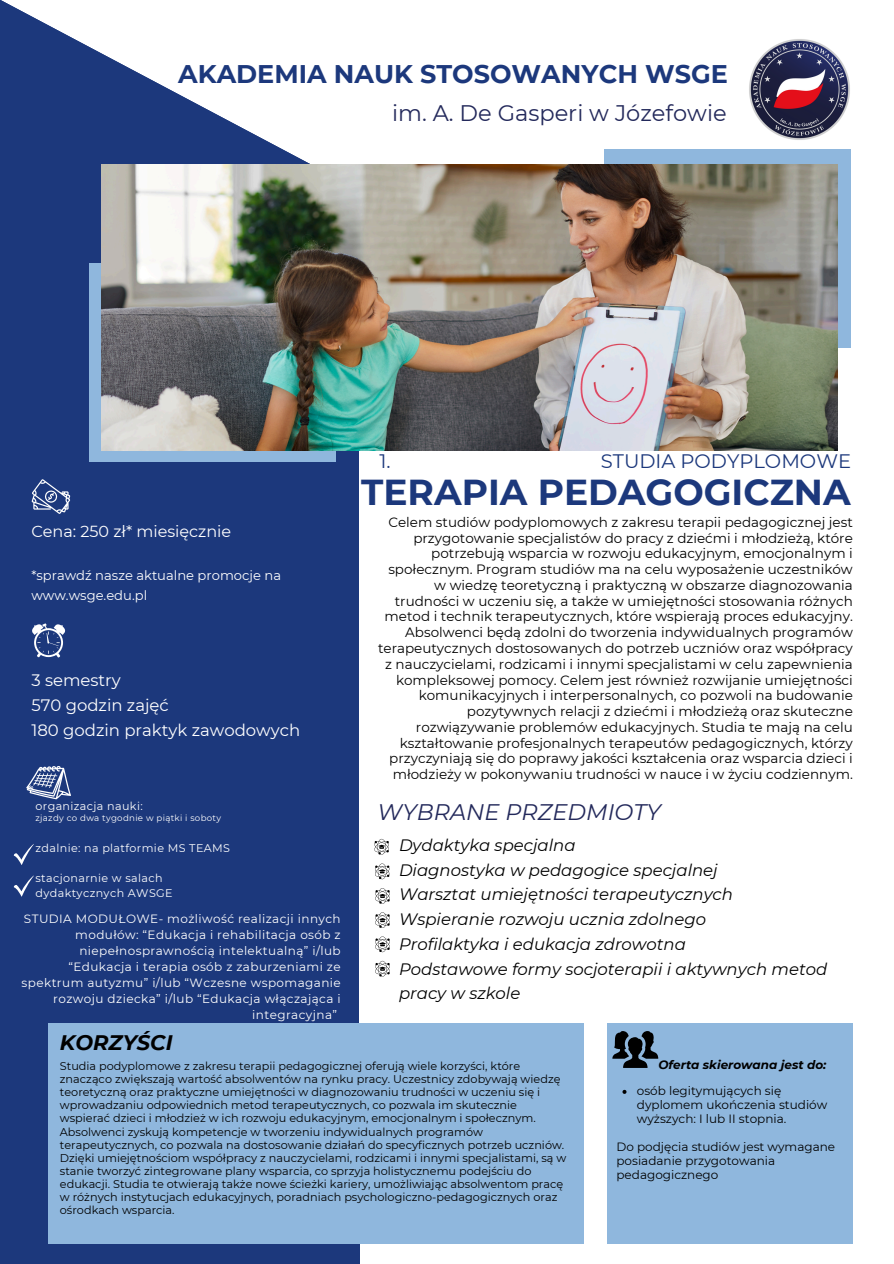
<style>
.page{position:relative;width:894px;height:1264px;background:#fff}
.page>*{position:absolute;margin:0;border:0;box-sizing:border-box;transform-origin:0 0}
.t1{font:700 36px "Montserrat";color:#1c387c}
.t2{font:700 25.5px "Montserrat";color:#1c387c}
.t3{font:22.5px "Montserrat";color:#23295b}
.t4{font:italic 22.5px "Montserrat";color:#23295b}
.t5{font:italic 700 21px "Montserrat";color:#000}
.t6{font:19.5px "Montserrat";color:#1c387c}
.t7{font:italic 16.5px/24.8px "Montserrat";color:#000}
.t8{font:16.5px "Montserrat";color:#fff}
.t9{font:16.05px "Montserrat";color:#fff}
.t10{font:13.5px/15.8px "Montserrat";color:#000;text-align:right}
.t11{font:13.05px/19.6px "Montserrat";color:#fff}
.t12{font:12px/16px "Montserrat";letter-spacing:.035em;color:#fff;text-align:right}
.t13{font:12px/14px "Montserrat";color:#000}
.t14{font:italic 700 12px "Montserrat";color:#000}
.t15{font:11.25px/13.2px "Montserrat";color:#000}
.t16{font:11.1px/15.1px "Montserrat";letter-spacing:.035em;color:#fff}
.t17{font:8.7px "Montserrat";letter-spacing:.035em;color:#fff}
</style>
<div class="page">
<div style="left:604px;top:149px;width:246px;height:199px;background:#8fb7dd"></div>
<div style="left:0;top:0;width:358px;height:1211px;background:#1c387c"></div>
<svg style="left:26px;top:766px;width:45px;height:33px"></svg>
<svg style="left:32px;top:623px;width:34px;height:34px"></svg>
<svg style="left:32px;top:479px;width:38px;height:35px"></svg>
<svg style="left:13px;top:844px;width:21px;height:20px"></svg>
<svg style="left:13px;top:875px;width:21px;height:21px"></svg>
<div style="left:607px;top:1023px;width:245px;height:221px;background:#8fb7dd"></div>
<svg style="left:612px;top:1031px;width:46px;height:36px"></svg>
<svg style="left:622px;top:1089px;width:4px;height:4px"></svg>
<svg style="left:374px;top:838px;width:15px;height:16px"></svg>
<svg style="left:375px;top:863px;width:15px;height:16px"></svg>
<svg style="left:375px;top:888px;width:15px;height:15px"></svg>
<svg style="left:375px;top:960px;width:15px;height:16px"></svg>
<svg style="left:375px;top:912px;width:15px;height:16px"></svg>
<svg style="left:375px;top:936px;width:15px;height:16px"></svg>
<div style="left:0;top:1036px;width:359px;height:227px;background:#1c387c"></div>
<div style="left:49px;top:1023px;width:534px;height:221px;background:#8fb7dd"></div>
<img style="left:749px;top:39px;width:101px;height:101px">
<svg style="left:1px;top:0;width:357px;height:164px;fill:#fff"></svg>
<div style="left:89px;top:263px;width:246px;height:199px;background:#8fb7dd"></div>
<img style="left:101px;top:164px;width:736px;height:286px">
<p class="t2" style="left:178px;top:59px;width:551px">AKADEMIA NAUK STOSOWANYCH WSGE</p>
<p class="t3" style="left:392px;top:99px;width:336px">im. A. De Gasperi w Józefowie</p>
<h3 class="t6" style="left:379px;top:449px;width:13px">1.</h3>
<p class="t6" style="left:600px;top:449px;width:252px">STUDIA PODYPLOMOWE</p>
<p class="t9" style="left:31px;top:521px;width:201px">Cena: 250 zł* miesięcznie</p>
<p class="t11" style="left:31px;top:565px;width:251px">*sprawdź nasze aktualne promocje na www.wsge.edu.pl</p>
<p class="t8" style="left:31px;top:670px;width:91px">3 semestry</p>
<p class="t8" style="left:31px;top:695px;width:139px">570 godzin zajęć</p>
<p class="t8" style="left:31px;top:719px;width:270px">180 godzin praktyk zawodowych</p>
<p class="t16" style="left:35px;top:798px;width:109px">organizacja nauki:</p>
<p class="t17" style="left:35px;top:813px;width:187px">zjazdy co dwa tygodnie w piątki i soboty</p>
<p class="t16" style="left:35px;top:840px;width:196px">zdalnie: na platformie MS TEAMS</p>
<p class="t16" style="left:35px;top:870px;width:139px">stacjonarnie w salach dydaktycznych AWSGE</p>
<p class="t12" style="left:22px;top:911px;width:320px">STUDIA MODUŁOWE- możliwość realizacji innych modułów: “Edukacja i rehabilitacja osób z niepełnosprawnością intelektualną” i/lub “Edukacja i terapia osób z zaburzeniami ze spektrum autyzmu” i/lub “Wczesne wspomaganie rozwoju dziecka” i/lub “Edukacja włączająca i integracyjna”</p>
<p class="t5" style="left:60px;top:1029px;width:114px">KORZYŚCI</p>
<p class="t1" style="left:361px;top:470px;width:491px">TERAPIA PEDAGOGICZNA</p>
<p class="t10" style="left:384px;top:514px;width:469px">Celem studiów podyplomowych z zakresu terapii pedagogicznej jest przygotowanie specjalistów do pracy z dziećmi i młodzieżą, które potrzebują wsparcia w rozwoju edukacyjnym, emocjonalnym i społecznym. Program studiów ma na celu wyposażenie uczestników w wiedzę teoretyczną i praktyczną w obszarze diagnozowania trudności w uczeniu się, a także w umiejętności stosowania różnych metod i technik terapeutycznych, które wspierają proces edukacyjny.</p>
<p class="t10" style="left:378px;top:624px;width:476px">Absolwenci będą zdolni do tworzenia indywidualnych programów terapeutycznych dostosowanych do potrzeb uczniów oraz współpracy z nauczycielami, rodzicami i innymi specjalistami w celu zapewnienia kompleksowej pomocy. Celem jest również rozwijanie umiejętności komunikacyjnych i interpersonalnych, co pozwoli na budowanie pozytywnych relacji z dziećmi i młodzieżą oraz skuteczne rozwiązywanie problemów edukacyjnych. Studia te mają na celu kształtowanie profesjonalnych terapeutów pedagogicznych, którzy przyczyniają się do poprawy jakości kształcenia oraz wsparcia dzieci i młodzieży w pokonywaniu trudności w nauce i w życiu codziennym.</p>
<p class="t4" style="left:377px;top:797px;width:284px">WYBRANE PRZEDMIOTY</p>
<p class="t7" style="left:399px;top:832px;width:178px">Dydaktyka specjalna</p>
<p class="t7" style="left:399px;top:857px;width:320px">Diagnostyka w pedagogice specjalnej</p>
<p class="t7" style="left:399px;top:882px;width:335px">Warsztat umiejętności terapeutycznych</p>
<p class="t7" style="left:399px;top:906px;width:308px">Wspieranie rozwoju ucznia zdolnego</p>
<p class="t7" style="left:399px;top:931px;width:288px">Profilaktyka i edukacja zdrowotna</p>
<h2 class="t7" style="left:399px;top:956px;width:429px">Podstawowe formy socjoterapii i aktywnych metod pracy w szkole</h2>
<h5 class="t15" style="left:60px;top:1059px;width:508px">Studia podyplomowe z zakresu terapii pedagogicznej oferują wiele korzyści, które znacząco zwiększają wartość absolwentów na rynku pracy. Uczestnicy zdobywają wiedzę teoretyczną oraz praktyczne umiejętności w diagnozowaniu trudności w uczeniu się i wprowadzaniu odpowiednich metod terapeutycznych, co pozwala im skutecznie wspierać dzieci i młodzież w ich rozwoju edukacyjnym, emocjonalnym i społecznym.<br>Absolwenci zyskują kompetencje w tworzeniu indywidualnych programów terapeutycznych, co pozwala na dostosowanie działań do specyficznych potrzeb uczniów.<br>Dzięki umiejętnościom współpracy z nauczycielami, rodzicami i innymi specjalistami, są w stanie tworzyć zintegrowane plany wsparcia, co sprzyja holistycznemu podejściu do edukacji. Studia te otwierają także nowe ścieżki kariery, umożliwiając absolwentom pracę w różnych instytucjach edukacyjnych, poradniach psychologiczno-pedagogicznych oraz ośrodkach wsparcia.</h5>
<p class="t14" style="left:658px;top:1057px;width:169px">Oferta skierowana jest do:</p>
<p class="t13" style="left:636px;top:1083px;width:192px">osób legitymujących się dyplomem ukończenia studiów wyższych: I lub II stopnia.</p>
<p class="t13" style="left:616px;top:1139px;width:220px">Do podjęcia studiów jest wymagane posiadanie przygotowania pedagogicznego</p>
</div>
